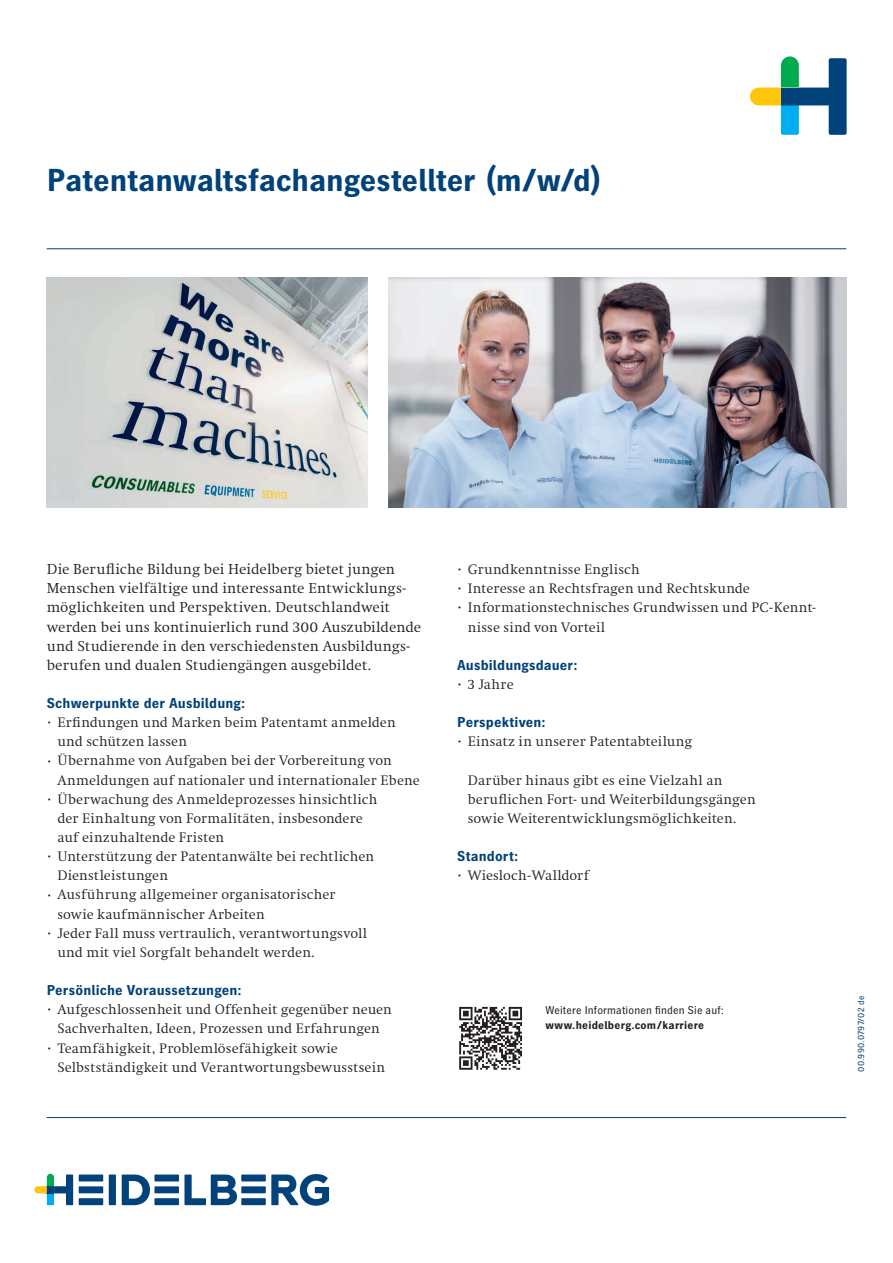
<style>
.page{position:relative;width:893px;height:1263px;background:#fff}
.page>*{position:absolute;margin:0;border:0;box-sizing:border-box;transform-origin:0 0}
.t1{font:700 31.5px "Heidelberg Gothic Ml";color:#004279}
._003_Copy_Text_A4_An{font:15px/19.2px "Heidelberg Antiqua ML";letter-spacing:.005em;color:#231f20}
.t2{font:14.25px/19.2px "Heidelberg Antiqua ML";letter-spacing:.01em;color:#231f20}
._003_Copy_Headline_A{font:700 14.25px "Heidelberg Gothic Ml";letter-spacing:.01em;color:#004279}
.t3{font:11.25px "Heidelberg Gothic Ml";letter-spacing:.015em;color:#231f20}
.t4{font:700 11.25px "Heidelberg Gothic Ml";letter-spacing:.02em;color:#231f20}
._016_Imprint_Printnu{font:9px "Heidelberg Gothic Ml";letter-spacing:.025em;color:#004279}
.s1{font-size:7.5px}
</style>
<div class="page">
<svg style="left:750px;top:56px;width:97px;height:79px"></svg>
<svg style="left:122px;top:1174px;width:28px;height:31px"></svg>
<div style="left:109px;top:1174px;width:7px;height:31px;background:#004279"></div>
<div style="left:79px;top:1174px;width:24px;height:7px;background:#004279"></div>
<div style="left:79px;top:1186px;width:24px;height:7px;background:#004279"></div>
<div style="left:79px;top:1198px;width:24px;height:7px;background:#004279"></div>
<div style="left:154px;top:1174px;width:25px;height:7px;background:#004279"></div>
<div style="left:154px;top:1186px;width:25px;height:7px;background:#004279"></div>
<div style="left:154px;top:1198px;width:25px;height:7px;background:#004279"></div>
<svg style="left:184px;top:1174px;width:53px;height:31px"></svg>
<div style="left:241px;top:1174px;width:25px;height:7px;background:#004279"></div>
<div style="left:241px;top:1186px;width:25px;height:7px;background:#004279"></div>
<div style="left:241px;top:1198px;width:25px;height:7px;background:#004279"></div>
<svg style="left:271px;top:1174px;width:58px;height:32px"></svg>
<svg style="left:34px;top:1174px;width:39px;height:31px"></svg>
<img style="left:47px;top:277px;width:320px;height:231px">
<img style="left:389px;top:277px;width:457px;height:231px">
<hr style="left:47px;top:1117px;width:799px;height:1px;background:#004279">
<hr style="left:47px;top:248px;width:799px;height:1px;background:#004279">
<svg style="left:459px;top:1006px;width:63px;height:1px"></svg>
<svg style="left:459px;top:1007px;width:63px;height:63px"></svg>
<h1 class="t1" style="left:47px;top:163px;width:556px">Patentanwaltsfachangestellter (m/w/d)</h1>
<p class="_003_Copy_Text_A4_An" style="left:47px;top:560px;width:376px">Die Berufliche Bildung bei Heidelberg bietet jungen Menschen vielfältige und interessante Entwicklungs&shy;möglichkeiten und Perspektiven. Deutschlandweit werden bei uns kontinuierlich rund 300 Auszubildende und Studierende in den verschiedensten Ausbildungs&shy;berufen und dualen Studiengängen ausgebildet.</p>
<p class="_003_Copy_Headline_A" style="left:47px;top:695px;width:200px">Schwerpunkte der Ausbildung:</p>
<p class="t2" style="left:57px;top:713px;width:340px;text-indent:-11px"><span class="s1">•</span> Erfindungen und Marken beim Patentamt anmelden und schützen lassen</p>
<p class="t2" style="left:57px;top:751px;width:364px;text-indent:-11px"><span class="s1">•</span> Übernahme von Aufgaben bei der Vorbereitung von<br>Anmeldungen auf nationaler und internationaler Ebene</p>
<p class="t2" style="left:57px;top:789px;width:321px;text-indent:-11px"><span class="s1">•</span> Überwachung des Anmeldeprozesses hinsichtlich der Einhaltung von Formalitäten, insbesondere auf einzuhaltende Fristen</p>
<p class="t2" style="left:57px;top:847px;width:318px;text-indent:-11px"><span class="s1">•</span> Unterstützung der Patentanwälte bei rechtlichen<br>Dienstleistungen</p>
<p class="t2" style="left:57px;top:885px;width:280px;text-indent:-11px"><span class="s1">•</span> Ausführung allgemeiner organisatorischer sowie kaufmännischer Arbeiten</p>
<p class="t2" style="left:57px;top:923px;width:311px;text-indent:-11px"><span class="s1">•</span> Jeder Fall muss vertraulich, verantwortungsvoll und mit viel Sorgfalt behandelt werden.</p>
<p class="_003_Copy_Headline_A" style="left:47px;top:982px;width:196px">Persönliche Voraussetzungen:</p>
<p class="t2" style="left:47px;top:1000px;width:347px;text-align:center"><span class="s1">•</span> Aufgeschlossenheit und Offenheit gegenüber neuen<br>Sachverhalten, Ideen, Prozessen und Erfahrungen</p>
<p class="t2" style="left:57px;top:1038px;width:329px;text-indent:-11px"><span class="s1">•</span> Teamfähigkeit, Problemlösefähigkeit sowie<br>Selbstständigkeit und Verantwortungsbewusstsein</p>
<p class="t2" style="left:457px;top:560px;width:184px"><span class="s1">•</span> Grundkenntnisse Englisch</p>
<p class="t2" style="left:457px;top:579px;width:294px"><span class="s1">•</span> Interesse an Rechtsfragen und Rechtskunde</p>
<p class="t2" style="left:468px;top:598px;width:350px;text-indent:-11px"><span class="s1">•</span> Informationstechnisches Grundwissen und PC - Kennt&shy;nisse sind von Vorteil</p>
<p class="_003_Copy_Headline_A" style="left:457px;top:657px;width:122px">Ausbildungsdauer:</p>
<p class="t2" style="left:457px;top:675px;width:58px"><span class="s1">•</span> 3 Jahre</p>
<p class="_003_Copy_Headline_A" style="left:457px;top:714px;width:90px">Perspektiven:</p>
<p class="t2" style="left:457px;top:732px;width:236px"><span class="s1">•</span> Einsatz in unserer Patentabteilung</p>
<p class="t2" style="left:468px;top:770px;width:289px">Darüber hinaus gibt es eine Vielzahl an beruflichen Fort- und Weiterbildungsgängen sowie Weiterentwicklungsmöglichkeiten.</p>
<p class="_003_Copy_Headline_A" style="left:457px;top:848px;width:63px">Standort:</p>
<p class="t2" style="left:457px;top:866px;width:133px"><span class="s1">•</span> Wiesloch - Walldorf</p>
<p class="t3" style="left:545px;top:1004px;width:180px">Weitere Informationen finden Sie auf:</p>
<p class="t4" style="left:545px;top:1019px;width:160px">www.heidelberg.com/karriere</p>
<p class="_016_Imprint_Printnu" style="left:856px;top:1072px;width:77px;rotate:-90deg">00.990.0797/02 de</p>
</div>
